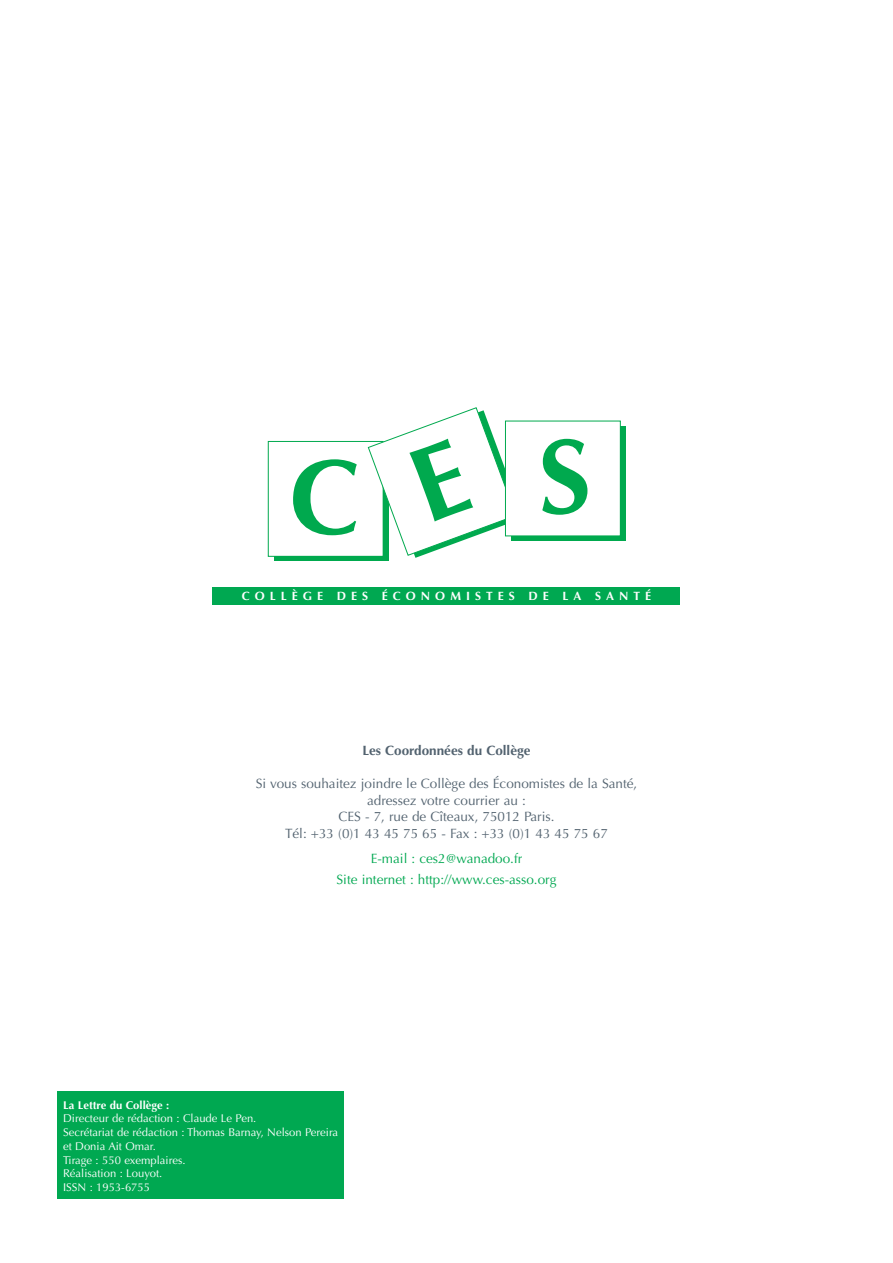
<style>
.page{position:relative;width:893px;height:1263px;background:#fff}
.page>*{position:absolute;margin:0;border:0;box-sizing:border-box;transform-origin:0 0}
.t1{font:13.5px/16.5px "Optima";color:#52626f;text-align:center}
.t2{font:13.5px/20.7px "Optima";color:#00a851;text-align:center}
.t3{font:700 13.5px "Optima";color:#52626f}
.t4{font:700 12px "Optima";letter-spacing:.415em;color:#fff}
.t5{font:11.25px/13.8px "Optima";color:#fff}
.t6{font:700 11.25px "Optima";color:#fff}
</style>
<div class="page">
<div style="left:274px;top:446px;width:115px;height:115px;background:#00a94e"></div>
<div style="left:268px;top:441px;width:115px;height:115px;background:#fff"></div>
<div style="left:268px;top:441px;width:115px;height:116px;border:1px solid #00a94e"></div>
<svg style="left:293px;top:459px;width:64px;height:76px"></svg>
<svg style="left:367px;top:407px;width:156px;height:151px"></svg>
<div style="left:511px;top:426px;width:115px;height:115px;background:#00a94e"></div>
<div style="left:505px;top:421px;width:115px;height:115px;background:#fff"></div>
<div style="left:505px;top:421px;width:116px;height:115px;border:1px solid #00a94e"></div>
<svg style="left:542px;top:439px;width:45px;height:76px"></svg>
<div style="left:213px;top:587px;width:467px;height:17px;background:#00a851"></div>
<div style="left:57px;top:1091px;width:286px;height:108px;background:#00a851"></div>
<p class="t4" style="left:242px;top:589px;width:411px">COLLÈGE DES ÉCONOMISTES DE LA SANTÉ</p>
<p class="t3" style="left:362px;top:742px;width:170px">Les Coordonnées du Collège</p>
<p class="t1" style="left:256px;top:777px;width:383px">Si vous souhaitez joindre le Collège des Économistes de la Santé, adressez votre courrier au :<br>CES - 7, rue de Cîteaux, 75012 Paris.<br>Tél: +33 (0)1 43 45 75 65 - Fax : +33 (0)1 43 45 75 67</p>
<p class="t2" style="left:337px;top:849px;width:221px">E-mail : ces2@wanadoo.fr<br>Site internet : http://www.ces-asso.org</p>
<p class="t6" style="left:63px;top:1098px;width:108px">La Lettre du Collège :</p>
<p class="t5" style="left:63px;top:1113px;width:277px">Directeur de rédaction : Claude Le Pen.<br>Secrétariat de rédaction : Thomas Barnay, Nelson Pereira et Donia Ait Omar.<br>Tirage : 550 exemplaires.<br>Réalisation : Louyot.<br>ISSN : 1953-6755</p>
</div>
